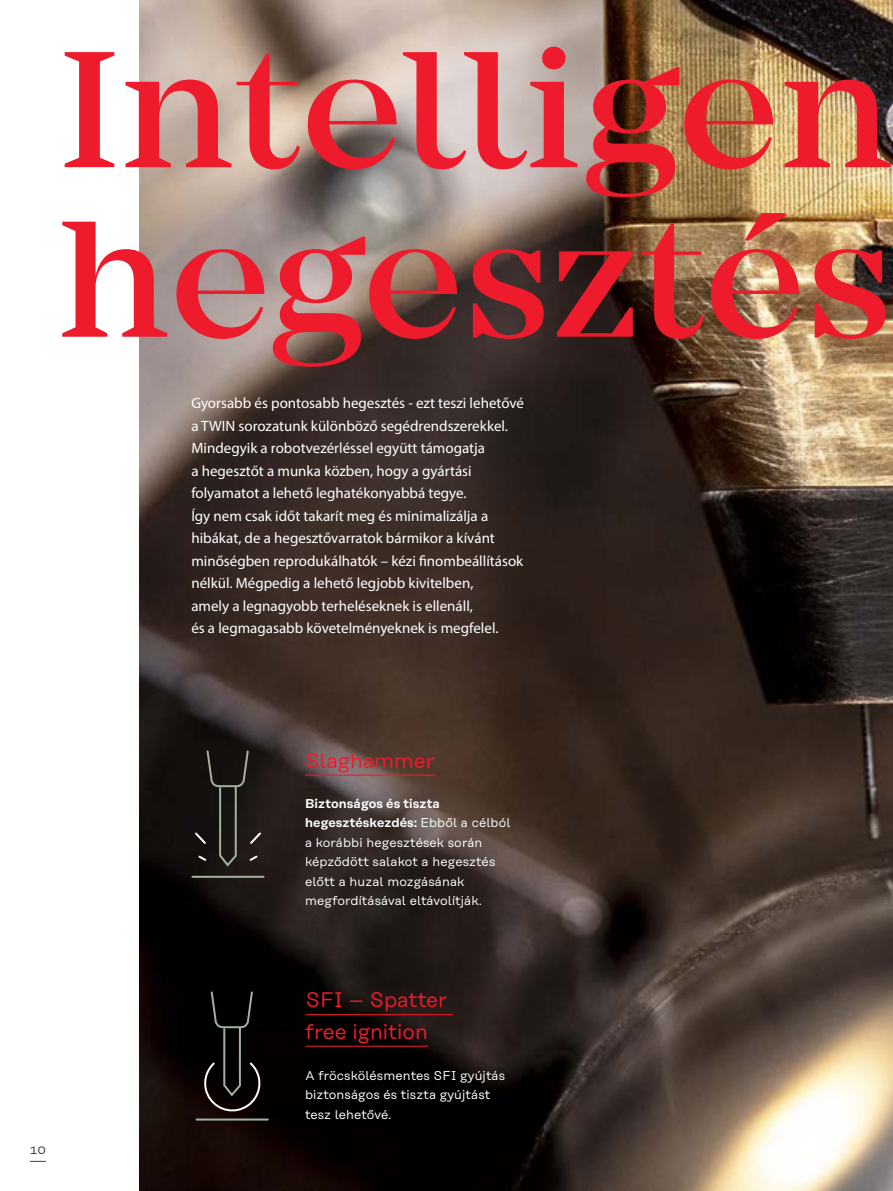
<style>
.page{position:relative;width:893px;height:1191px;background:#fff}
.page>*{position:absolute;margin:0;border:0;box-sizing:border-box;transform-origin:0 0}
.t1{font:500 171.6px/169.5px "Mirador";letter-spacing:.005em;color:#ee1b2d}
.t2{font:21px/31.5px "Rational Text";color:#ee1b2d}
.t3{font:15px/22.5px "Myriad Pro";color:#fff}
.t4{font:12.75px/19.5px "Rational Text";letter-spacing:.01em;color:#fff}
.t5{font:12.75px "Rational Text";color:#3e3e3f}
.s1{font-weight:600}
</style>
<div class="page">
<img style="left:140px;top:0;width:753px;height:1191px">
<hr style="left:192px;top:875px;width:72px;height:2px;background:#9fb39e">
<svg style="left:193px;top:749px;width:70px;height:119px"></svg>
<hr style="left:197px;top:1118px;width:71px;height:2px;background:#9fb39e">
<svg style="left:204px;top:990px;width:58px;height:123px"></svg>
<hr style="left:305px;top:774px;width:130px;height:1px;background:#ee1b2d">
<hr style="left:306px;top:1014px;width:147px;height:1px;background:#ee1b2d">
<hr style="left:306px;top:1045px;width:122px;height:1px;background:#ee1b2d">
<svg style="left:30px;top:1161px;width:16px;height:1px"></svg>
<h1 class="t1" style="left:60px;top:26px;width:836px">Intelligen hegesztés</h1>
<p class="t3" style="left:191px;top:391px;width:334px">Gyorsabb és pontosabb hegesztés - ezt teszi lehetővé a TWIN sorozatunk különböző segédrendszerekkel.<br>Mindegyik a robotvezérléssel együtt támogatja<br>a hegesztőt a munka közben, hogy a gyártási folyamatot a lehető leghatékonyabbá tegye.<br>Így nem csak időt takarít meg és minimalizálja a hibákat, de a hegesztővarratok bármikor a kívánt minőségben reprodukálhatók – kézi finombeállítások nélkül. Mégpedig a lehető legjobb kivitelben,<br>amely a legnagyobb terheléseknek is ellenáll,<br>és a legmagasabb követelményeknek is megfelel.</p>
<p class="t5" style="left:30px;top:1142px;width:18px">10</p>
<h2 class="t2" style="left:305px;top:744px;width:131px">Slaghammer</h2>
<p class="t4" style="left:305px;top:793px;width:207px"><span class="s1">Biztonságos és tiszta hegesztéskezdés:</span> Ebből a célból a korábbi hegesztések során képződött salakot a hegesztés előtt a huzal mozgásának megfordításával eltávolítják.</p>
<h2 class="t2" style="left:306px;top:984px;width:143px">SFI – Spatter free ignition</h2>
<p class="t4" style="left:305px;top:1065px;width:202px">A fröcskölésmentes SFI gyújtás biztonságos és tiszta gyújtást tesz lehetővé.</p>
</div>
